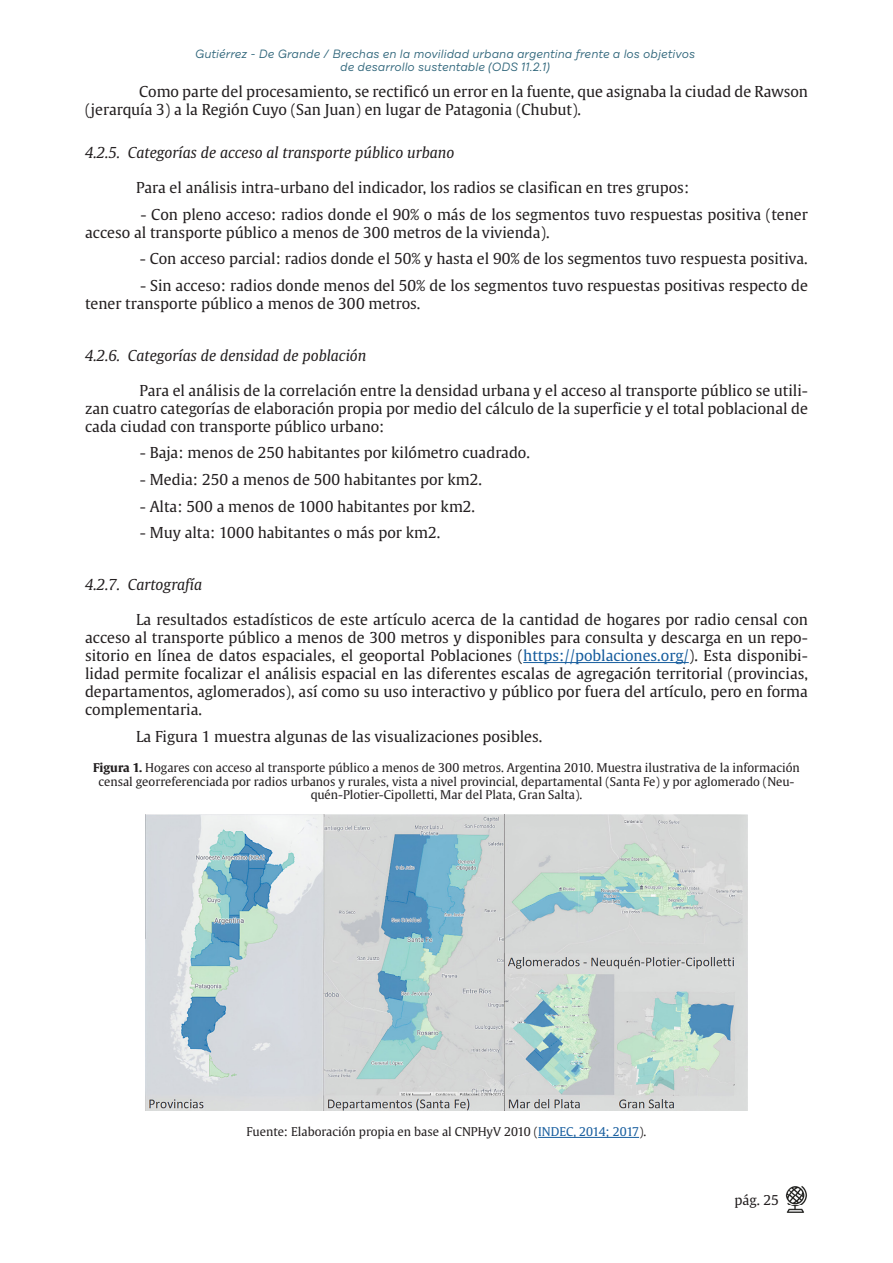
<style>
.page{position:relative;width:893px;height:1263px;background:#fff}
.page>*{position:absolute;margin:0;border:0;box-sizing:border-box;transform-origin:0 0}
.Parrafo{font:15px/18px "Gulliver";color:#231f20}
.ParrafoT3{font:italic 15px "Gulliver";color:#231f20}
.t1{font:13.5px "Gulliver";color:#231f20}
.Epigrafe{font:12px/13.5px "Gulliver";color:#231f20;text-align:center}
.t2{font:italic 12px/13.5px "Draft B";color:#30667b;text-align:center}
.s1{color:#175d9e}
.s2{font-weight:700}
</style>
<div class="page">
<img style="left:786px;top:1186px;width:21px;height:27px">
<hr style="left:523px;top:662px;width:166px;height:1px;background:#175d9e">
<hr style="left:538px;top:1137px;width:101px;height:1px;background:#175d9e">
<img style="left:146px;top:815px;width:601px;height:295px">
<p class="t2" style="left:195px;top:48px;width:502px">Gutiérrez - De Grande / Brechas en la movilidad urbana argentina frente a los objetivos de desarrollo sustentable (ODS 11.2.1)</p>
<p class="Parrafo" style="left:85px;top:82px;width:724px;text-indent:54px">Como parte del procesamiento, se rectificó un error en la fuente, que asignaba la ciudad de Rawson (jerarquía 3) a la Región Cuyo (San Juan) en lugar de Patagonia (Chubut).</p>
<p class="ParrafoT3" style="left:85px;top:144px;width:371px">4.2.5. Categorías de acceso al transporte público urbano</p>
<p class="Parrafo" style="left:136px;top:179px;width:555px">Para el análisis intra-urbano del indicador, los radios se clasifican en tres grupos:</p>
<p class="Parrafo" style="left:85px;top:205px;width:724px;text-indent:56px">- Con pleno acceso: radios donde el 90% o más de los segmentos tuvo respuestas positiva (tener acceso al transporte público a menos de 300 metros de la vivienda).</p>
<p class="Parrafo" style="left:140px;top:250px;width:669px">- Con acceso parcial: radios donde el 50% y hasta el 90% de los segmentos tuvo respuesta positiva.</p>
<p class="Parrafo" style="left:85px;top:276px;width:724px;text-indent:55px">- Sin acceso: radios donde menos del 50% de los segmentos tuvo respuestas positivas respecto de tener transporte público a menos de 300 metros.</p>
<p class="ParrafoT3" style="left:85px;top:346px;width:283px">4.2.6. Categorías de densidad de población</p>
<p class="Parrafo" style="left:85px;top:381px;width:724px;text-align:justify;text-indent:54px">Para el análisis de la correlación entre la densidad urbana y el acceso al transporte público se utili&shy;zan cuatro categorías de elaboración propia por medio del cálculo de la superficie y el total poblacional de cada ciudad con transporte público urbano:</p>
<p class="Parrafo" style="left:140px;top:444px;width:392px">- Baja: menos de 250 habitantes por kilómetro cuadrado.</p>
<p class="Parrafo" style="left:140px;top:470px;width:344px">- Media: 250 a menos de 500 habitantes por km2.</p>
<p class="Parrafo" style="left:140px;top:497px;width:337px">- Alta: 500 a menos de 1000 habitantes por km2.</p>
<p class="Parrafo" style="left:140px;top:523px;width:302px">- Muy alta: 1000 habitantes o más por km2.</p>
<p class="ParrafoT3" style="left:85px;top:575px;width:119px">4.2.7. Cartografía</p>
<p class="Parrafo" style="left:85px;top:610px;width:724px;text-align:justify;text-indent:51px">La resultados estadísticos de este artículo acerca de la cantidad de hogares por radio censal con acceso al transporte público a menos de 300 metros y disponibles para consulta y descarga en un repo&shy;sitorio en línea de datos espaciales, el geoportal Poblaciones (<span class="s1">https://poblaciones.org/</span>). Esta disponibi&shy;lidad permite focalizar el análisis espacial en las diferentes escalas de agregación territorial (provincias, departamentos, aglomerados), así como su uso interactivo y público por fuera del artículo, pero en forma complementaria.</p>
<p class="Parrafo" style="left:136px;top:727px;width:408px">La Figura 1 muestra algunas de las visualizaciones posibles.</p>
<p class="Epigrafe" style="left:93px;top:761px;width:708px"><span class="s2">Figura 1.</span> Hogares con acceso al transporte público a menos de 300 metros. Argentina 2010. Muestra ilustrativa de la información censal georreferenciada por radios urbanos y rurales, vista a nivel provincial, departamental (Santa Fe) y por aglomerado (Neu&shy;quén-Plotier-Cipolletti, Mar del Plata, Gran Salta).</p>
<p class="Epigrafe" style="left:247px;top:1125px;width:401px">Fuente: Elaboración propia en base al CNPHyV 2010 (<span class="s1">INDEC, 2014; 2017</span>).</p>
<p class="t1" style="left:734px;top:1191px;width:46px">pág. 25</p>
</div>
